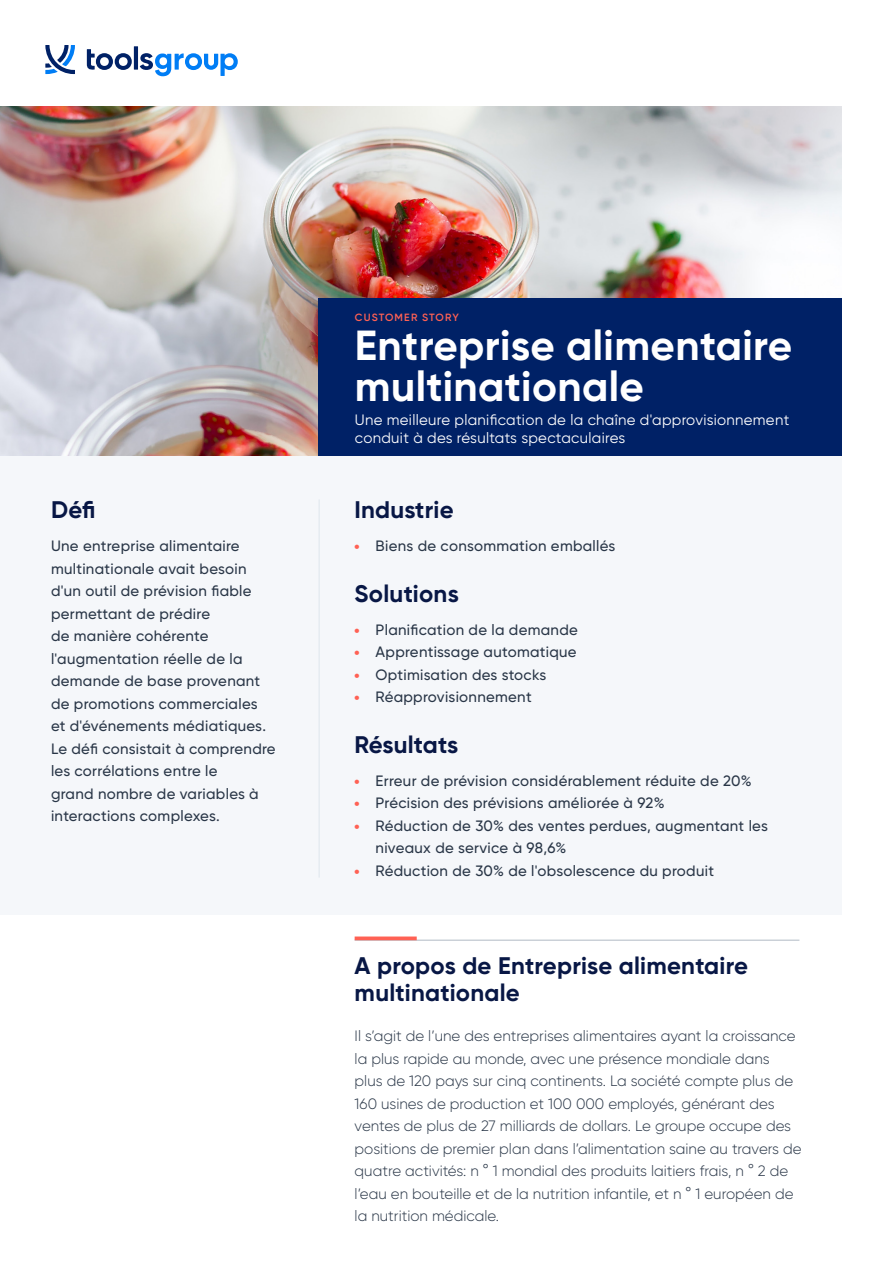
<style>
.page{position:relative;width:893px;height:1263px;background:#fff}
.page>*{position:absolute;margin:0;border:0;box-sizing:border-box;transform-origin:0 0}
.t1{font:700 42px/40.5px "Gilroy";letter-spacing:.01em;color:#fff}
.t2{font:700 24px/26.8px "Gilroy";letter-spacing:.01em;color:#081745}
.t3{font:500 15px/22.5px "Gilroy";letter-spacing:.02em;color:#293647}
.t4{font:300 15px/22.5px "Gilroy";color:#293647}
.t5{font:15px/18px "Gilroy";letter-spacing:.02em;color:#fff}
.t6{font:600 10.5px "Gilroy";letter-spacing:.105em;color:#ff6154}
.s1{font-weight:800;font-size:12px;color:#ff6154}
</style>
<div class="page">
<img style="left:0;top:106px;width:842px;height:350px">
<div style="left:319px;top:299px;width:523px;height:157px;background:#002166"></div>
<div style="left:0;top:456px;width:842px;height:458px;background:#f5f7fa"></div>
<svg style="left:87px;top:49px;width:45px;height:21px"></svg>
<hr style="left:134px;top:46px;width:4px;height:24px;background:#002166">
<svg style="left:140px;top:53px;width:98px;height:23px"></svg>
<svg style="left:45px;top:45px;width:30px;height:29px"></svg>
<hr style="left:319px;top:499px;width:1px;height:379px;background:#dee6ed">
<hr style="left:355px;top:940px;width:444px;height:1px;background:#b0bac4">
<svg style="left:355px;top:936px;width:62px;height:4px"></svg>
<p class="t6" style="left:355px;top:311px;width:106px">CUSTOMER STORY</p>
<h1 class="t1" style="left:355px;top:325px;width:439px">Entreprise alimentaire multinationale</h1>
<p class="t5" style="left:355px;top:410px;width:436px">Une meilleure planification de la chaîne d'approvisionnement conduit à des résultats spectaculaires</p>
<h2 class="t2" style="left:51px;top:496px;width:46px">Défi</h2>
<h2 class="t2" style="left:354px;top:496px;width:101px">Industrie</h2>
<p class="t3" style="left:51px;top:534px;width:226px">Une entreprise alimentaire multinationale avait besoin d'un outil de prévision fiable permettant de prédire<br>de manière cohérente l'augmentation réelle de la demande de base provenant de promotions commerciales et d'événements médiatiques.<br>Le défi consistait à comprendre les corrélations entre le<br>grand nombre de variables à interactions complexes.</p>
<p class="t3" style="left:354px;top:534px;width:263px"><span class="s1">•</span> Biens de consommation emballés</p>
<h2 class="t2" style="left:354px;top:580px;width:106px">Solutions</h2>
<p class="t3" style="left:354px;top:618px;width:225px"><span class="s1">•</span> Planification de la demande</p>
<p class="t3" style="left:354px;top:641px;width:224px"><span class="s1">•</span> Apprentissage automatique</p>
<p class="t3" style="left:354px;top:663px;width:193px"><span class="s1">•</span> Optimisation des stocks</p>
<p class="t3" style="left:354px;top:686px;width:179px"><span class="s1">•</span> Réapprovisionnement</p>
<h2 class="t2" style="left:354px;top:731px;width:105px">Résultats</h2>
<p class="t3" style="left:354px;top:769px;width:399px"><span class="s1">•</span> Erreur de prévision considérablement réduite de 20%</p>
<p class="t3" style="left:354px;top:792px;width:312px"><span class="s1">•</span> Précision des prévisions améliorée à 92%</p>
<p class="t3" style="left:376px;top:814px;width:394px;text-indent:-21px"><span class="s1">•</span> Réduction de 30% des ventes perdues, augmentant les niveaux de service à 98,6%</p>
<p class="t3" style="left:354px;top:859px;width:361px"><span class="s1">•</span> Réduction de 30% de l'obsolescence du produit</p>
<h2 class="t2" style="left:355px;top:952px;width:395px">A propos de Entreprise alimentaire multinationale</h2>
<p class="t4" style="left:355px;top:1024px;width:449px">Il s’agit de l’une des entreprises alimentaires ayant la croissance la plus rapide au monde, avec une présence mondiale dans<br>plus de 120 pays sur cinq continents. La société compte plus de 160 usines de production et 100 000 employés, générant des ventes de plus de 27 milliards de dollars. Le groupe occupe des positions de premier plan dans l’alimentation saine au travers de quatre activités: n ° 1 mondial des produits laitiers frais, n ° 2 de l’eau en bouteille et de la nutrition infantile, et n ° 1 européen de la nutrition médicale.</p>
</div>
